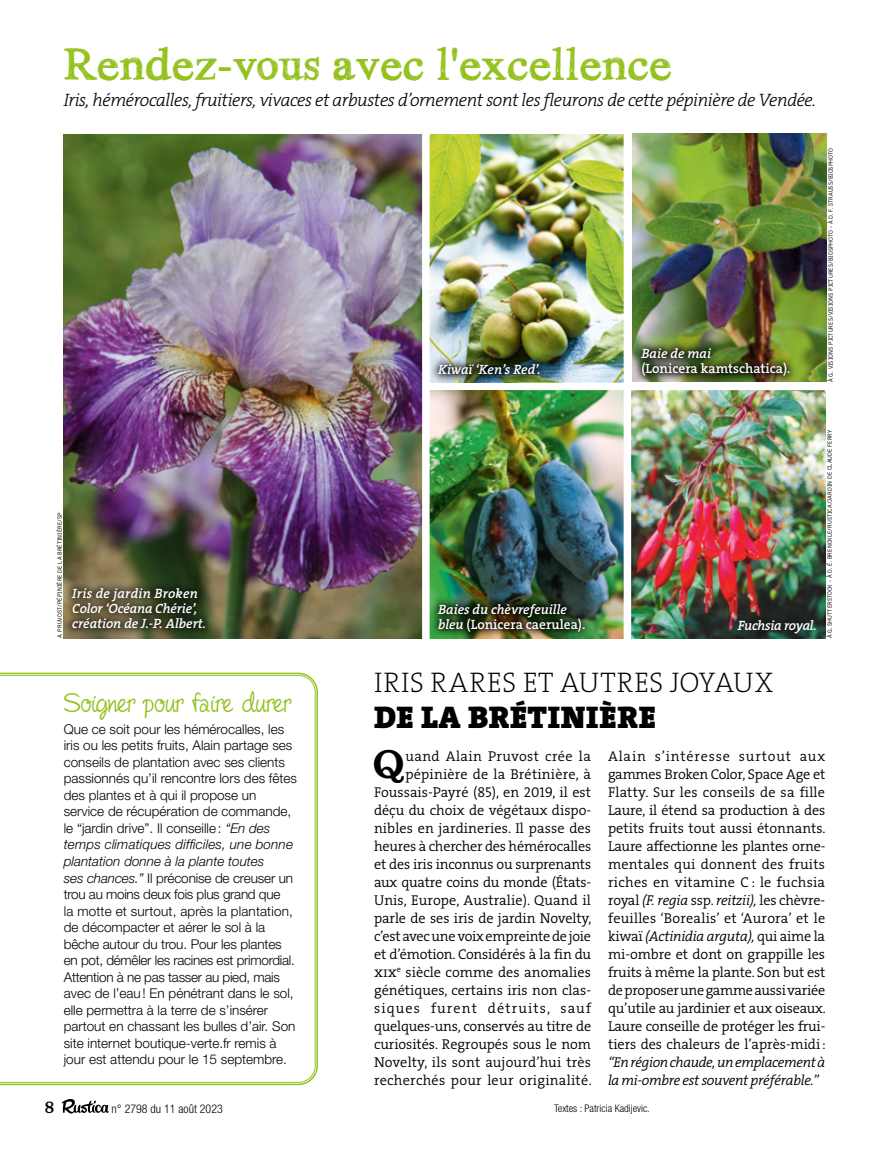
<style>
.page{position:relative;width:889px;height:1149px;background:#fff}
.page>*{position:absolute;margin:0;border:0;box-sizing:border-box;transform-origin:0 0}
.t1{font:48px "Hand TIMES";color:#95c11f}
.t2{font:500 35.85px "Belizio";color:#000}
.t3{font:31.5px "The Serif HP9 Blk";letter-spacing:.02em;color:#000}
.t4{font:30px "Fineliner Script";color:#95c11f}
.t5{font:28.5px "The Serif HP2 Ex Lig";letter-spacing:.02em;color:#000}
.t6{font:18px "The Serif HP3 Lig IT";letter-spacing:-.025em;color:#000}
.t7{font:500 14.85px "Belizio";color:#000}
.t8{font:14.25px/18px "The Serif HP4 Se Lig";letter-spacing:-.005em;color:#000;text-align:justify}
.t9{font:14.25px/18px "The Serif HP4 Se Lig IT";letter-spacing:-.025em;color:#000}
.t10{font:300 13.5px/16.5px "Helvetica Neue LT Std";color:#000}
.t11{font:13.5px/15px "The Serif HP6 Se Bld IT";color:#fff}
.t12{font:13.5px "The Serif HP6 Se Bld";color:#fff}
.t13{font:13.5px "The Serif HP6 Se Bld IT";letter-spacing:-.02em;color:#fff}
.t14{font:300 condensed 12px "Helvetica Neue LT Std";color:#000}
.t15{font:300 condensed 10.5px "Helvetica Neue LT Std";color:#000}
.t16{font:6px "Skopex Gothic";letter-spacing:.01em;color:#000}
.s1{font-family:"The Serif HP6 Se Bld IT"}
.s2{font-style:italic}
.s3{font-family:"The Serif HP4 Se Lig IT"}
.s4{font-family:"The Serif HP4 Se Lig"}
</style>
<div class="page">
<img style="left:64px;top:134px;width:358px;height:504px">
<div style="left:64px;top:579px;width:149px;height:57px;background:#000;opacity:.5"></div>
<img style="left:429px;top:390px;width:194px;height:248px">
<img style="left:429px;top:594px;width:164px;height:45px">
<img style="left:631px;top:390px;width:194px;height:248px">
<div style="left:730px;top:611px;width:93px;height:30px;background:#000;opacity:.5"></div>
<img style="left:632px;top:134px;width:194px;height:247px">
<img style="left:633px;top:339px;width:165px;height:43px">
<img style="left:429px;top:134px;width:194px;height:248px">
<img style="left:429px;top:355px;width:119px;height:28px">
<svg style="left:0;top:672px;width:318px;height:412px;background:#bdd874"></svg>
<svg style="left:0;top:675px;width:315px;height:407px"></svg>
<div style="left:517px;top:382px;width:320px;height:8px;background:#fff"></div>
<svg style="left:62px;top:1099px;width:47px;height:14px"></svg>
<h1 class="t1" style="left:64px;top:37px;width:610px">Rendez-vous avec l'excellence</h1>
<p class="t6" style="left:64px;top:89px;width:754px">Iris, hémérocalles, fruitiers, vivaces et arbustes d’ornement sont les fleurons de cette pépinière de Vendée.</p>
<p class="t11" style="left:641px;top:346px;width:71px">Baie de mai</p>
<p class="t11" style="left:438px;top:362px;width:104px">Kiwaï ‘Ken’s Red’.</p>
<p class="t12" style="left:641px;top:360px;width:150px">(Lonicera kamtschatica).</p>
<p class="t16" style="left:827px;top:382px;width:235px;rotate:-90deg">À G. VISIONS PICTURES/VISIONS PICTURES/BIOSPHOTO - À D. F. STRAUSS/BIOSPHOTO</p>
<p class="t16" style="left:56px;top:638px;width:128px;rotate:-90deg">A. PRUVOST/PÉPINIÈRE DE LA BRÉTINIÈRE/SP</p>
<p class="t11" style="left:72px;top:586px;width:135px">Iris de jardin Broken<br>Color ‘Océana Chérie’, création de J.-P. Albert.</p>
<p class="t11" style="left:438px;top:601px;width:130px">Baies du chèvrefeuille</p>
<p class="t12" style="left:438px;top:615px;width:149px"><span class="s1">bleu</span> (Lonicera caerulea).</p>
<p class="t13" style="left:738px;top:616px;width:80px">Fuchsia royal.</p>
<p class="t16" style="left:826px;top:638px;width:210px;rotate:-90deg">À G. SHUTTERSTOCK - À D. É. BRENCKLE/RUSTICA/JARDIN DE CLAUDE FERRY</p>
<h3 class="t4" style="left:64px;top:686px;width:229px">Soigner pour faire durer</h3>
<p class="t10" style="left:64px;top:720px;width:235px">Que ce soit pour les hémérocalles, les iris ou les petits fruits, Alain partage ses conseils de plantation avec ses clients passionnés qu’il rencontre lors des fêtes des plantes et à qui il propose un service de récupération de commande, le “jardin drive”. Il conseille: <span class="s2">“En des temps climatiques difficiles, une bonne plantation donne à la plante toutes<br>ses chances.”</span> Il préconise de creuser un trou au moins deux fois plus grand que<br>la motte et surtout, après la plantation, de décompacter et aérer le sol à la bêche autour du trou. Pour les plantes en pot, démêler les racines est primordial.<br>Attention à ne pas tasser au pied, mais avec de l’eau! En pénétrant dans le sol, elle permettra à la terre de s’insérer partout en chassant les bulles d’air. Son site internet boutique-verte.fr remis à jour est attendu pour le 15 septembre.</p>
<p class="t7" style="left:45px;top:1098px;width:11px">8</p>
<p class="t14" style="left:112px;top:1101px;width:113px">n° 2798 du 11 août 2023</p>
<h3 class="t5" style="left:374px;top:664px;width:400px">IRIS RARES ET AUTRES JOYAUX</h3>
<h3 class="t3" style="left:374px;top:695px;width:283px">DE LA BRÉTINIÈRE</h3>
<h2 class="t2" style="left:373px;top:743px;width:33px">Q</h2>
<p class="t8" style="left:374px;top:747px;width:219px;text-align:right">uand Alain Pruvost crée la pépinière de la Brétinière, à Foussais-Payré (85), en 2019, il est déçu du choix de végétaux dispo&shy;nibles en jardineries. Il passe des heures à chercher des hémérocalles et des iris inconnus ou surprenants aux quatre coins du monde (États-Unis, Europe, Australie). Quand il parle de ses iris de jardin Novelty, c’est avec une voix empreinte de joie et d’émotion. Considérés à la fin du xix<sup>e</sup> siècle comme des anomalies génétiques, certains iris non clas&shy;siques furent détruits, sauf quelques-uns, conservés au titre de curiosités. Regroupés sous le nom Novelty, ils sont aujourd’hui très recherchés pour leur originalité.</p>
<p class="t8" style="left:608px;top:747px;width:219px">Alain s’intéresse surtout aux gammes Broken Color, Space Age et Flatty. Sur les conseils de sa fille Laure, il étend sa production à des petits fruits tout aussi étonnants.<br>Laure affectionne les plantes orne&shy;mentales qui donnent des fruits riches en vitamine C : le fuchsia royal <span class="s3">(F. regia</span> ssp. <span class="s3">reitzii),</span> les chèvre&shy;feuilles ‘Borealis’ et ‘Aurora’ et le</p>
<p class="t9" style="left:608px;top:927px;width:219px"><span class="s4">kiwaï</span> (Actinidia arguta), <span class="s4">qui aime la</span></p>
<p class="t8" style="left:608px;top:944px;width:219px">mi-ombre et dont on grappille les fruits à même la plante. Son but est de proposer une gamme aussi variée qu’utile au jardinier et aux oiseaux.<br>Laure conseille de protéger les frui&shy;tiers des chaleurs de l’après-midi:</p>
<p class="t9" style="left:608px;top:1053px;width:219px">“En région chaude, un emplacement à la mi-ombre est souvent préférable.”</p>
<p class="t15" style="left:554px;top:1101px;width:97px">Textes : Patricia Kadijevic.</p>
</div>
